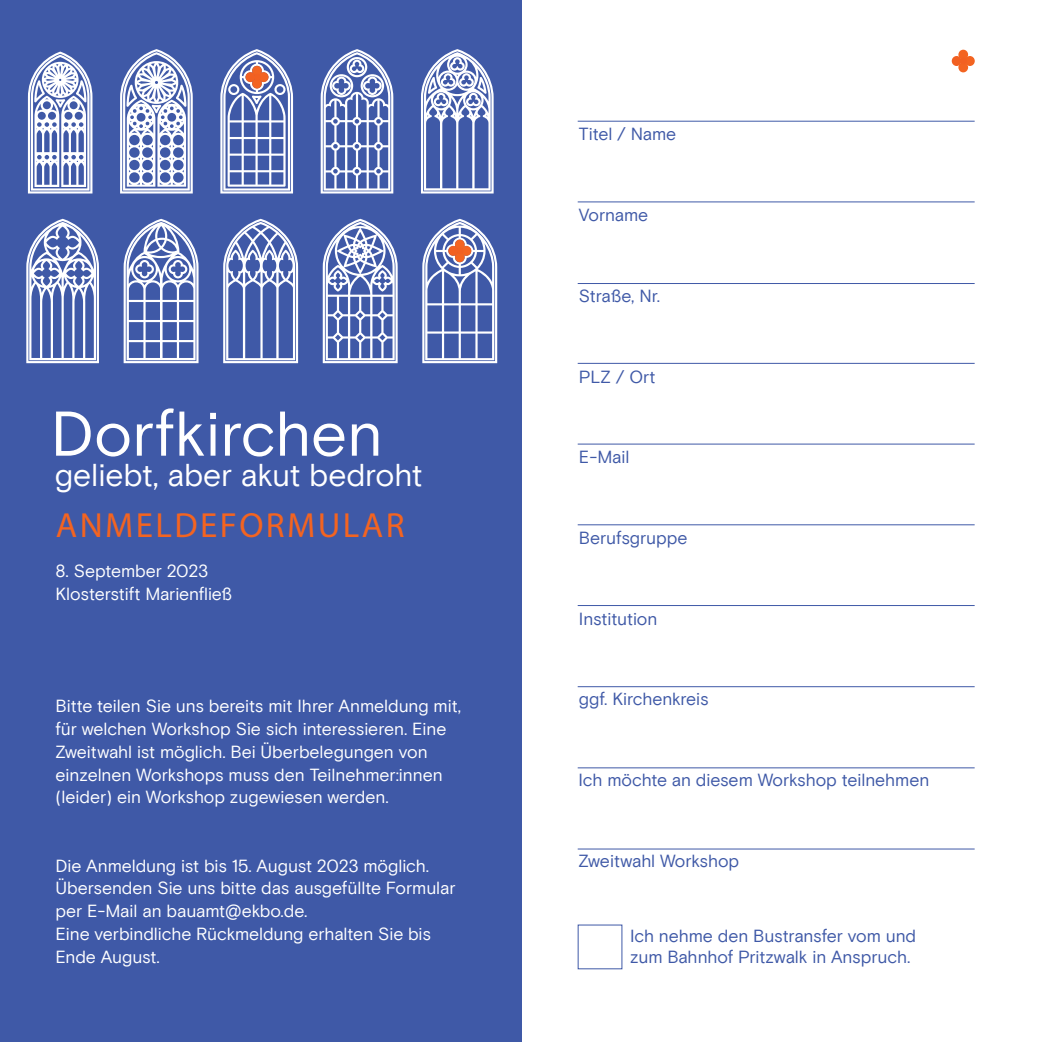
<style>
.page{position:relative;width:1042px;height:1042px;background:#fff}
.page>*{position:absolute;margin:0;border:0;box-sizing:border-box;transform-origin:0 0}
.t1{font:63px "Basis Grotesque";color:#fff}
.t2{font:35px "Myriad Pro";letter-spacing:.07em;color:#f36421}
.t3{font:31.5px "Basis Grotesque";letter-spacing:-.005em;color:#fff}
.t4{font:17.5px/22.8px "Basis Grotesque";color:#fff}
.t5{font:17.5px/21px "Basis Grotesque";letter-spacing:-.005em;color:#3f59a7}
</style>
<div class="page">
<div style="left:1px;top:0;width:521px;height:1042px;background:#3f59a7"></div>
<svg style="left:28px;top:52px;width:64px;height:141px"></svg>
<svg style="left:120px;top:49px;width:73px;height:144px"></svg>
<svg style="left:220px;top:49px;width:73px;height:144px"></svg>
<svg style="left:321px;top:49px;width:72px;height:144px"></svg>
<svg style="left:421px;top:49px;width:73px;height:144px"></svg>
<svg style="left:26px;top:219px;width:73px;height:144px"></svg>
<svg style="left:124px;top:219px;width:74px;height:144px"></svg>
<svg style="left:223px;top:219px;width:75px;height:144px"></svg>
<svg style="left:323px;top:219px;width:75px;height:144px"></svg>
<svg style="left:422px;top:219px;width:75px;height:144px"></svg>
<div style="left:455px;top:239px;width:10px;height:10px;background:#f36421;border-radius:50%"></div>
<div style="left:455px;top:252px;width:10px;height:10px;background:#f36421;border-radius:50%"></div>
<div style="left:448px;top:246px;width:10px;height:10px;background:#f26021;border-radius:50%"></div>
<div style="left:461px;top:246px;width:10px;height:10px;background:#f36421;border-radius:50%"></div>
<div style="left:457px;top:247px;width:6px;height:7px;background:#f26021;border-radius:50%"></div>
<div style="left:252px;top:66px;width:10px;height:10px;background:#f36421;border-radius:50%"></div>
<div style="left:252px;top:79px;width:10px;height:10px;background:#f36421;border-radius:50%"></div>
<div style="left:245px;top:72px;width:10px;height:10px;background:#f26021;border-radius:50%"></div>
<div style="left:259px;top:72px;width:9px;height:10px;background:#f36421;border-radius:50%"></div>
<div style="left:254px;top:74px;width:7px;height:7px;background:#f26021;border-radius:50%"></div>
<div style="left:958px;top:50px;width:10px;height:10px;background:#f36421;border-radius:50%"></div>
<div style="left:958px;top:62px;width:10px;height:10px;background:#f36421;border-radius:50%"></div>
<div style="left:952px;top:56px;width:9px;height:10px;background:#f26021;border-radius:50%"></div>
<div style="left:965px;top:56px;width:10px;height:10px;background:#f36421;border-radius:50%"></div>
<div style="left:960px;top:58px;width:7px;height:6px;background:#f26021;border-radius:50%"></div>
<hr style="left:578px;top:121px;width:396px;height:1px;background:#3f59a7">
<hr style="left:578px;top:201px;width:396px;height:1px;background:#3f59a7">
<hr style="left:578px;top:283px;width:396px;height:1px;background:#3f59a7">
<hr style="left:578px;top:363px;width:396px;height:1px;background:#3f59a7">
<hr style="left:578px;top:444px;width:396px;height:1px;background:#3f59a7">
<hr style="left:578px;top:524px;width:396px;height:1px;background:#3f59a7">
<hr style="left:578px;top:605px;width:396px;height:1px;background:#3f59a7">
<hr style="left:578px;top:686px;width:396px;height:1px;background:#3f59a7">
<hr style="left:578px;top:767px;width:396px;height:1px;background:#3f59a7">
<hr style="left:578px;top:848px;width:396px;height:1px;background:#3f59a7">
<h1 class="t1" style="left:51px;top:397px;width:334px">Dorfkirchen</h1>
<h3 class="t3" style="left:55px;top:457px;width:369px">geliebt, aber akut bedroht</h3>
<h2 class="t2" style="left:56px;top:503px;width:350px">ANMELDEFORMULAR</h2>
<p class="t4" style="left:55px;top:559px;width:178px">8. September 2023<br>Klosterstift Marienfließ</p>
<p class="t4" style="left:55px;top:694px;width:407px">Bitte teilen Sie uns bereits mit Ihrer Anmeldung mit, für welchen Workshop Sie sich interessieren. Eine Zweitwahl ist möglich. Bei Überbelegungen von einzelnen Workshops muss den Teilnehmer:innen (leider) ein Workshop zugewiesen werden.</p>
<p class="t4" style="left:55px;top:854px;width:401px">Die Anmeldung ist bis 15. August 2023 möglich.<br>Übersenden Sie uns bitte das ausgefüllte Formular per E-Mail an bauamt@ekbo.de.<br>Eine verbindliche Rückmeldung erhalten Sie bis Ende August.</p>
<p class="t5" style="left:579px;top:124px;width:99px">Titel / Name</p>
<p class="t5" style="left:579px;top:204px;width:71px">Vorname</p>
<p class="t5" style="left:579px;top:285px;width:83px">Straße, Nr.</p>
<p class="t5" style="left:579px;top:366px;width:78px">PLZ / Ort</p>
<p class="t5" style="left:579px;top:446px;width:52px">E-Mail</p>
<p class="t5" style="left:579px;top:527px;width:110px">Berufsgruppe</p>
<p class="t5" style="left:579px;top:608px;width:80px">Institution</p>
<p class="t5" style="left:579px;top:689px;width:131px">ggf. Kirchenkreis</p>
<p class="t5" style="left:578px;top:769px;width:352px">Ich möchte an diesem Workshop teilnehmen</p>
<p class="t5" style="left:578px;top:850px;width:162px">Zweitwahl Workshop</p>
<p class="t5" style="left:630px;top:925px;width:288px">Ich nehme den Bustransfer vom und zum Bahnhof Pritzwalk in Anspruch.</p>
</div>
